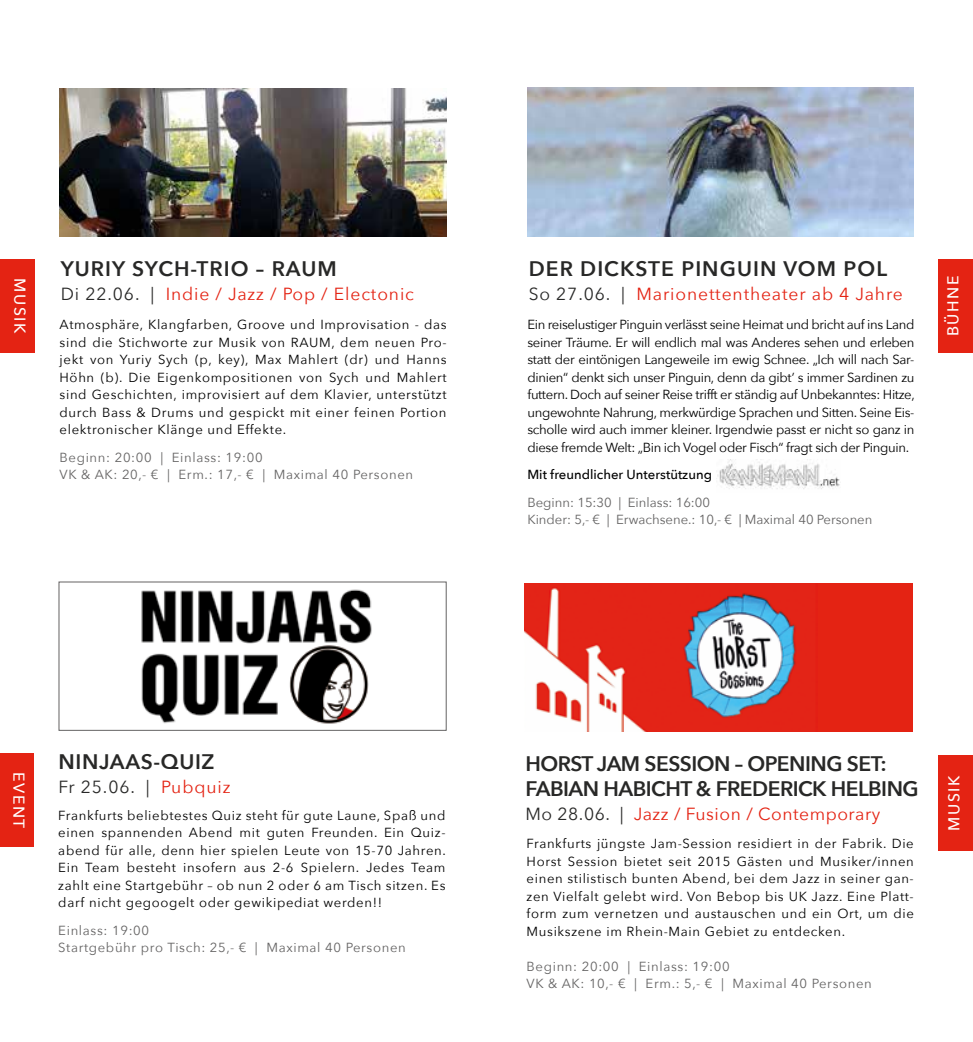
<style>
.page{position:relative;width:973px;height:1042px;background:#fff}
.page>*{position:absolute;margin:0;border:0;box-sizing:border-box;transform-origin:0 0}
.t1{font:600 21px/24.5px "Avenir Next";letter-spacing:-.025em;color:#282827}
.t2{font:600 21px "Avenir Next";letter-spacing:.05em;color:#282827}
.t3{font:600 21px "Avenir Next";letter-spacing:.03em;color:#282827}
.t4{font:17.5px "Avenir Next";letter-spacing:.05em;color:#e42313}
.t5{font:17.5px "Avenir Next";letter-spacing:.05em;color:#282827}
.t6{font:17.5px "Avenir Next";letter-spacing:.03em;color:#e42313}
.t7{font:500 15.75px "Avenir Next";letter-spacing:.1em;color:#fff}
.t8{font:13.12px/17.5px "Avenir Next";letter-spacing:.05em;color:#000;text-align:justify}
.t9{font:13.12px/17.5px "Avenir Next";letter-spacing:.05em;color:#646363}
.t10{font:13.12px/17.5px "Avenir Next";color:#646363}
.t11{font:500 13.12px "Avenir Next";color:#000}
</style>
<div class="page">
<div style="left:0;top:259px;width:35px;height:93px;background:#e42313"></div>
<div style="left:0;top:753px;width:34px;height:93px;background:#e42313"></div>
<img style="left:60px;top:88px;width:386px;height:148px">
<img style="left:141px;top:589px;width:231px;height:135px">
<div style="left:938px;top:259px;width:34px;height:93px;background:#e42313"></div>
<img style="left:527px;top:88px;width:386px;height:148px">
<img style="left:717px;top:459px;width:123px;height:30px">
<div style="left:938px;top:755px;width:34px;height:96px;background:#e42313"></div>
<div style="left:525px;top:583px;width:387px;height:149px;background:#e42313"></div>
<img style="left:525px;top:588px;width:271px;height:144px">
<p class="t7" style="left:34px;top:278px;width:57px;rotate:90deg">MUSIK</p>
<h1 class="t2" style="left:61px;top:250px;width:277px">YURIY SYCH-TRIO – RAUM</h1>
<h2 class="t5" style="left:61px;top:279px;width:80px">Di 22.06.</h2>
<h2 class="t4" style="left:166px;top:279px;width:250px">Indie / Jazz / Pop / Electonic</h2>
<p class="t8" style="left:60px;top:315px;width:388px">Atmosphäre, Klangfarben, Groove und Improvisation - das sind die Stichworte zur Musik von RAUM, dem neuen Pro&shy;jekt von Yuriy Sych (p, key), Max Mahlert (dr) und Hanns Höhn (b). Die Eigenkompositionen von Sych und Mahlert sind Geschichten, improvisiert auf dem Klavier, unterstützt durch Bass &amp; Drums und gespickt mit einer feinen Portion elektronischer Klänge und Effekte.</p>
<p class="t9" style="left:60px;top:448px;width:355px">Beginn: 20:00 | Einlass: 19:00<br>VK &amp; AK: 20,- € | Erm.: 17,- € | Maximal 40 Personen</p>
<h1 class="t2" style="left:528px;top:250px;width:360px">DER DICKSTE PINGUIN VOM POL</h1>
<h2 class="t5" style="left:528px;top:279px;width:83px">So 27.06.</h2>
<h2 class="t4" style="left:636px;top:279px;width:268px">Marionettentheater ab 4 Jahre</h2>
<p class="t8" style="left:527px;top:315px;width:389px">Ein reiselustiger Pinguin verlässt seine Heimat und bricht auf ins Land seiner Träume. Er will endlich mal was Anderes sehen und erleben statt der eintönigen Langeweile im ewig Schnee. „Ich will nach Sar&shy;dinien“ denkt sich unser Pinguin, denn da gibt’ s immer Sardinen zu futtern. Doch auf seiner Reise trifft er ständig auf Unbekanntes: Hitze, ungewohnte Nahrung, merkwürdige Sprachen und Sitten. Seine Eis&shy;scholle wird auch immer kleiner. Irgendwie passt er nicht so ganz in diese fremde Welt: „Bin ich Vogel oder Fisch“ fragt sich der Pinguin.</p>
<p class="t11" style="left:527px;top:463px;width:186px">Mit freundlicher Unterstützung</p>
<p class="t10" style="left:527px;top:493px;width:346px">Beginn: 15:30 | Einlass: 16:00<br>Kinder: 5,- € | Erwachsene.: 10,- € | Maximal 40 Personen</p>
<p class="t7" style="left:939px;top:336px;width:62px;rotate:-90deg">BÜHNE</p>
<p class="t7" style="left:33px;top:772px;width:58px;rotate:90deg">EVENT</p>
<h1 class="t3" style="left:58px;top:743px;width:157px">NINJAAS-QUIZ</h1>
<h2 class="t5" style="left:58px;top:772px;width:78px">Fr 25.06.</h2>
<h2 class="t4" style="left:161px;top:772px;width:71px">Pubquiz</h2>
<p class="t8" style="left:58px;top:806px;width:389px">Frankfurts beliebtestes Quiz steht für gute Laune, Spaß und einen spannenden Abend mit guten Freunden. Ein Quiz&shy;abend für alle, denn hier spielen Leute von 15-70 Jahren.<br>Ein Team besteht insofern aus 2-6 Spielern. Jedes Team zahlt eine Startgebühr – ob nun 2 oder 6 am Tisch sitzen. Es darf nicht gegoogelt oder gewikipediat werden!!</p>
<p class="t9" style="left:58px;top:921px;width:349px">Einlass: 19:00<br>Startgebühr pro Tisch: 25,- € | Maximal 40 Personen</p>
<h1 class="t1" style="left:525px;top:751px;width:395px">HORST JAM SESSION – OPENING SET:<br>FABIAN HABICHT &amp; FREDERICK HELBING</h1>
<h2 class="t5" style="left:525px;top:799px;width:86px">Mo 28.06.</h2>
<h2 class="t6" style="left:633px;top:799px;width:248px">Jazz / Fusion / Contemporary</h2>
<p class="t8" style="left:526px;top:834px;width:388px">Frankfurts jüngste Jam-Session residiert in der Fabrik. Die Horst Session bietet seit 2015 Gästen und Musiker/innen einen stilistisch bunten Abend, bei dem Jazz in seiner gan&shy;zen Vielfalt gelebt wird. Von Bebop bis UK Jazz. Eine Platt&shy;form zum vernetzen und austauschen und ein Ort, um die Musikszene im Rhein-Main Gebiet zu entdecken.</p>
<p class="t9" style="left:526px;top:956px;width:347px">Beginn: 20:00 | Einlass: 19:00<br>VK &amp; AK: 10,- € | Erm.: 5,- € | Maximal 40 Personen</p>
<p class="t7" style="left:940px;top:831px;width:57px;rotate:-90deg">MUSIK</p>
</div>
